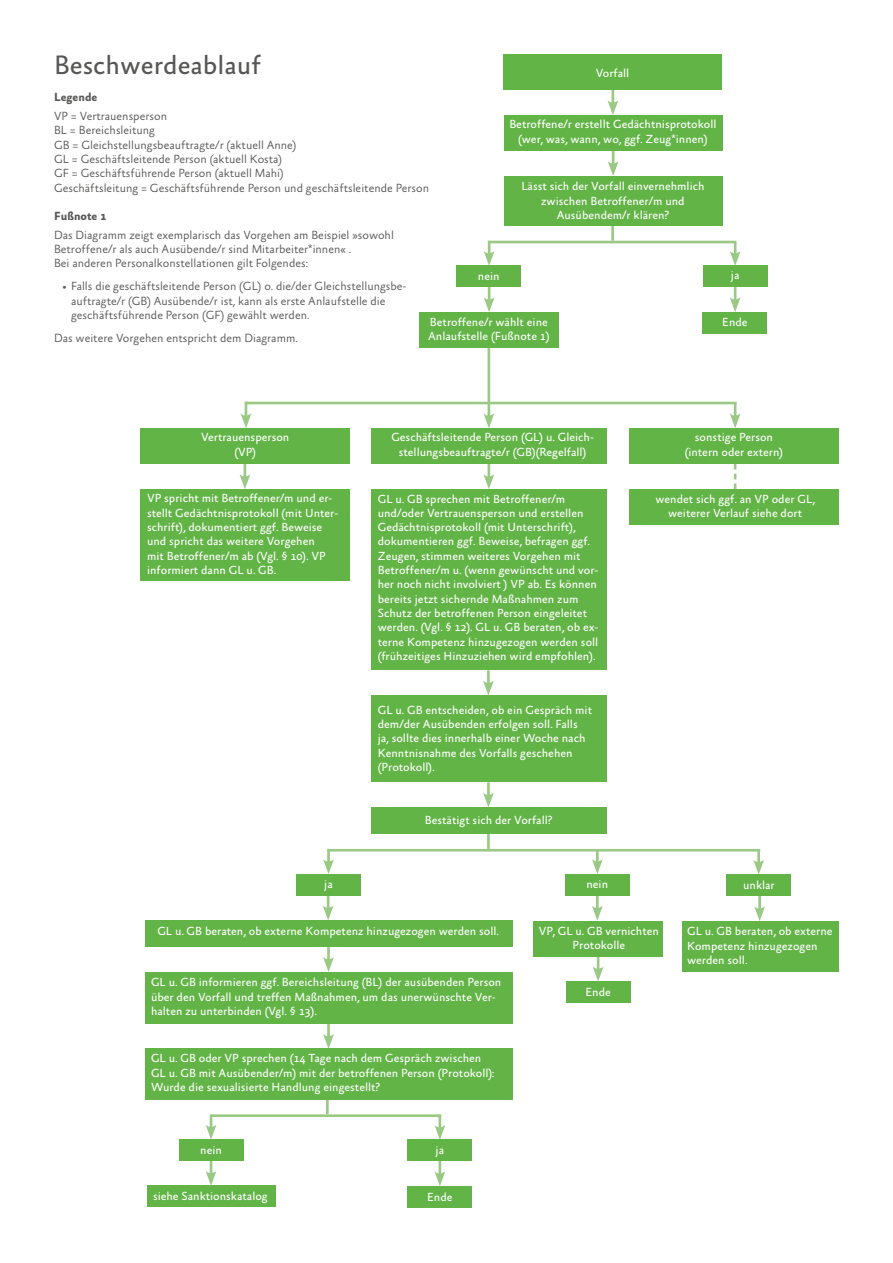
<style>
.page{position:relative;width:893px;height:1263px;background:#fff}
.page>*{position:absolute;margin:0;border:0;box-sizing:border-box;transform-origin:0 0}
.t1{font:27px "Absara Sans OT";color:#575756}
.t2{font:300 12px/14.4px "Absara Sans OT";color:#575756}
.t3{font:700 12px "Absara Sans OT";color:#575756}
.t4{font:11.85px/14.2px "Absara Sans OT";color:#fff;text-align:center}
</style>
<div class="page">
<hr style="left:611px;top:225px;width:3px;height:16px;background:#99c984">
<hr style="left:489px;top:241px;width:247px;height:2px;background:#99c984">
<svg style="left:484px;top:241px;width:11px;height:25px"></svg>
<svg style="left:730px;top:242px;width:11px;height:24px"></svg>
<svg style="left:484px;top:287px;width:11px;height:25px"></svg>
<svg style="left:241px;top:402px;width:10px;height:26px"></svg>
<svg style="left:730px;top:404px;width:11px;height:24px"></svg>
<hr style="left:245px;top:402px;width:492px;height:2px;background:#99c984">
<hr style="left:488px;top:348px;width:2px;height:70px;background:#99c984">
<svg style="left:483px;top:413px;width:11px;height:15px"></svg>
<svg style="left:483px;top:464px;width:11px;height:25px"></svg>
<svg style="left:239px;top:464px;width:11px;height:25px"></svg>
<svg style="left:734px;top:464px;width:2px;height:25px"></svg>
<hr style="left:487px;top:670px;width:3px;height:16px;background:#99c984">
<svg style="left:483px;top:681px;width:11px;height:14px"></svg>
<hr style="left:487px;top:782px;width:3px;height:16px;background:#99c984">
<svg style="left:483px;top:793px;width:11px;height:14px"></svg>
<hr style="left:327px;top:849px;width:3px;height:15px;background:#99c984">
<svg style="left:323px;top:859px;width:11px;height:15px"></svg>
<hr style="left:596px;top:850px;width:3px;height:14px;background:#99c984">
<svg style="left:592px;top:859px;width:11px;height:15px"></svg>
<hr style="left:487px;top:833px;width:3px;height:16px;background:#99c984">
<hr style="left:328px;top:849px;width:432px;height:2px;background:#99c984">
<svg style="left:434px;top:1161px;width:11px;height:25px"></svg>
<hr style="left:327px;top:947px;width:3px;height:15px;background:#99c984">
<svg style="left:323px;top:957px;width:11px;height:15px"></svg>
<svg style="left:323px;top:895px;width:11px;height:25px"></svg>
<hr style="left:327px;top:1024px;width:3px;height:15px;background:#99c984">
<svg style="left:323px;top:1034px;width:11px;height:14px"></svg>
<svg style="left:206px;top:1114px;width:10px;height:25px"></svg>
<svg style="left:434px;top:1115px;width:11px;height:25px"></svg>
<hr style="left:326px;top:1099px;width:3px;height:15px;background:#99c984">
<hr style="left:211px;top:1114px;width:230px;height:3px;background:#99c984">
<svg style="left:608px;top:151px;width:10px;height:25px"></svg>
<svg style="left:607px;top:90px;width:11px;height:25px"></svg>
<svg style="left:730px;top:287px;width:11px;height:25px"></svg>
<svg style="left:206px;top:1160px;width:10px;height:26px"></svg>
<svg style="left:593px;top:956px;width:11px;height:25px"></svg>
<hr style="left:596px;top:895px;width:3px;height:16px;background:#99c984">
<svg style="left:592px;top:906px;width:11px;height:15px"></svg>
<hr style="left:758px;top:896px;width:3px;height:15px;background:#99c984">
<svg style="left:754px;top:906px;width:11px;height:15px"></svg>
<hr style="left:757px;top:849px;width:3px;height:16px;background:#99c984">
<svg style="left:753px;top:860px;width:11px;height:14px"></svg>
<div style="left:503px;top:54px;width:219px;height:36px;background:#63b447"></div>
<div style="left:703px;top:266px;width:64px;height:21px;background:#63b447"></div>
<div style="left:407px;top:1140px;width:65px;height:21px;background:#63b447"></div>
<div style="left:296px;top:874px;width:65px;height:21px;background:#63b447"></div>
<div style="left:703px;top:312px;width:64px;height:21px;background:#63b447"></div>
<div style="left:407px;top:1186px;width:65px;height:21px;background:#63b447"></div>
<div style="left:456px;top:266px;width:65px;height:21px;background:#63b447"></div>
<div style="left:565px;top:874px;width:65px;height:21px;background:#63b447"></div>
<div style="left:726px;top:874px;width:65px;height:22px;background:#63b447"></div>
<div style="left:179px;top:1139px;width:64px;height:21px;background:#63b447"></div>
<div style="left:504px;top:115px;width:218px;height:36px;background:#63b447"></div>
<div style="left:420px;top:312px;width:139px;height:36px;background:#63b447"></div>
<div style="left:629px;top:489px;width:210px;height:36px;background:#63b447"></div>
<div style="left:140px;top:428px;width:210px;height:36px;background:#63b447"></div>
<div style="left:140px;top:489px;width:210px;height:92px;background:#63b447"></div>
<div style="left:371px;top:489px;width:236px;height:181px;background:#63b447"></div>
<div style="left:371px;top:695px;width:236px;height:87px;background:#63b447"></div>
<div style="left:145px;top:920px;width:367px;height:26px;background:#63b447"></div>
<div style="left:533px;top:921px;width:130px;height:35px;background:#63b447"></div>
<div style="left:682px;top:921px;width:156px;height:51px;background:#63b447"></div>
<div style="left:147px;top:1186px;width:128px;height:21px;background:#63b447"></div>
<div style="left:145px;top:972px;width:367px;height:52px;background:#63b447"></div>
<div style="left:145px;top:1048px;width:367px;height:52px;background:#63b447"></div>
<div style="left:371px;top:807px;width:236px;height:27px;background:#63b447"></div>
<div style="left:371px;top:428px;width:236px;height:36px;background:#63b447"></div>
<div style="left:629px;top:428px;width:210px;height:36px;background:#63b447"></div>
<div style="left:504px;top:176px;width:218px;height:50px;background:#63b447"></div>
<div style="left:566px;top:981px;width:64px;height:21px;background:#63b447"></div>
<h1 class="t1" style="left:54px;top:51px;width:208px">Beschwerdeablauf</h1>
<p class="t4" style="left:596px;top:66px;width:35px">Vorfall</p>
<p class="t3" style="left:54px;top:91px;width:45px">Legende</p>
<p class="t2" style="left:54px;top:109px;width:377px">VP = Vertrauensperson<br>BL = Bereichsleitung<br>GB = Gleichstellungsbeauftragte/r (aktuell Anne)<br>GL = Geschäftsleitende Person (aktuell Kosta)<br>GF = Geschäftsführende Person (aktuell Mahi)<br>Geschäftsleitung = Geschäftsführende Person und geschäftsleitende Person</p>
<p class="t4" style="left:509px;top:118px;width:209px">Betroffene/r erstellt Gedächtnisprotokoll (wer, was, wann, wo, ggf. Zeug*innen)</p>
<p class="t4" style="left:521px;top:180px;width:185px">Lässt sich der Vorfall einvernehmlich zwischen Betroffener/m und<br>Ausübendem/r klären?</p>
<p class="t3" style="left:54px;top:210px;width:54px">Fußnote 1</p>
<p class="t2" style="left:54px;top:228px;width:341px">Das Diagramm zeigt exemplarisch das Vorgehen am Beispiel »sowohl<br>Betroffene/r als auch Ausübende/r sind Mitarbeiter*innen« .<br>Bei anderen Personalkonstellationen gilt Folgendes:</p>
<p class="t2" style="left:71px;top:280px;width:337px;text-indent:-9px">• Falls die geschäftsleitende Person (GL) o. die/der Gleichstellungsbe&shy;auftragte/r (GB) Ausübende/r ist, kann als erste Anlaufstelle die geschäftsführende Person (GF) gewählt werden.</p>
<p class="t2" style="left:54px;top:332px;width:245px">Das weitere Vorgehen entspricht dem Diagramm.</p>
<p class="t4" style="left:731px;top:269px;width:10px">ja</p>
<p class="t4" style="left:478px;top:270px;width:23px">nein</p>
<p class="t4" style="left:428px;top:315px;width:123px;text-align:left">Betroffene/r wählt eine<br>Anlaufstelle (Fußnote 1)</p>
<p class="t4" style="left:722px;top:315px;width:27px">Ende</p>
<p class="t4" style="left:391px;top:431px;width:204px">Geschäftsleitende Person (GL) u. Gleich&shy;stellungsbeauftragte/r (GB)(Regelfall)</p>
<p class="t4" style="left:685px;top:431px;width:100px">sonstige Person (intern oder extern)</p>
<p class="t4" style="left:201px;top:431px;width:90px">Vertrauensperson (VP)</p>
<p class="t4" style="left:147px;top:492px;width:193px;text-align:left">VP spricht mit Betroffener/m und er&shy;stellt Gedächtnisprotokoll (mit Unter&shy;schrift), dokumentiert ggf. Beweise und spricht das weitere Vorgehen<br>mit Betroffener/m ab (Vgl. § 10). VP informiert dann GL u. GB.</p>
<p class="t4" style="left:378px;top:492px;width:222px;text-align:left">GL u. GB sprechen mit Betroffener/m und/oder Vertrauensperson und erstellen Gedächtnisprotokoll (mit Unterschrift), dokumentieren ggf. Beweise, befragen ggf.<br>Zeugen, stimmen weiteres Vorgehen mit Betroffener/m u. (wenn gewünscht und vor&shy;her noch nicht involviert ) VP ab. Es können bereits jetzt sichernde Maßnahmen zum Schutz der betroffenen Person eingeleitet werden. (Vgl. § 12). GL u. GB beraten, ob ex&shy;terne Kompetenz hinzugezogen werden soll (frühzeitiges Hinzuziehen wird empfohlen).</p>
<p class="t4" style="left:655px;top:492px;width:161px">wendet sich ggf. an VP oder GL, weiterer Verlauf siehe dort</p>
<p class="t4" style="left:378px;top:703px;width:216px;text-align:left">GL u. GB entscheiden, ob ein Gespräch mit dem/der Ausübenden erfolgen soll. Falls<br>ja, sollte dies innerhalb einer Woche nach Kenntnisnahme des Vorfalls geschehen (Protokoll).</p>
<p class="t4" style="left:324px;top:878px;width:10px">ja</p>
<p class="t4" style="left:425px;top:814px;width:129px">Bestätigt sich der Vorfall?</p>
<p class="t4" style="left:586px;top:878px;width:23px">nein</p>
<p class="t4" style="left:743px;top:878px;width:33px">unklar</p>
<p class="t4" style="left:157px;top:925px;width:343px">GL u. GB beraten, ob externe Kompetenz hinzugezogen werden soll.</p>
<p class="t4" style="left:539px;top:924px;width:122px">VP, GL u. GB vernichten<br>Protokolle</p>
<p class="t4" style="left:687px;top:925px;width:147px;text-align:left">GL u. GB beraten, ob externe<br>Kompetenz hinzugezogen werden soll.</p>
<p class="t4" style="left:151px;top:976px;width:352px;text-align:left">GL u. GB informieren ggf. Bereichsleitung (BL) der ausübenden Person über den Vorfall und treffen Maßnahmen, um das unerwünschte Ver&shy;halten zu unterbinden (Vgl. § 13).</p>
<p class="t4" style="left:151px;top:1052px;width:345px;text-align:left">GL u. GB oder VP sprechen (14 Tage nach dem Gespräch zwischen<br>GL u. GB mit Ausübender/m) mit der betroffenen Person (Protokoll):<br>Wurde die sexualisierte Handlung eingestellt?</p>
<p class="t4" style="left:200px;top:1143px;width:23px">nein</p>
<p class="t4" style="left:153px;top:1190px;width:116px">siehe Sanktionskatalog</p>
<p class="t4" style="left:436px;top:1144px;width:10px">ja</p>
<p class="t4" style="left:427px;top:1190px;width:27px">Ende</p>
<p class="t4" style="left:585px;top:985px;width:27px">Ende</p>
</div>
